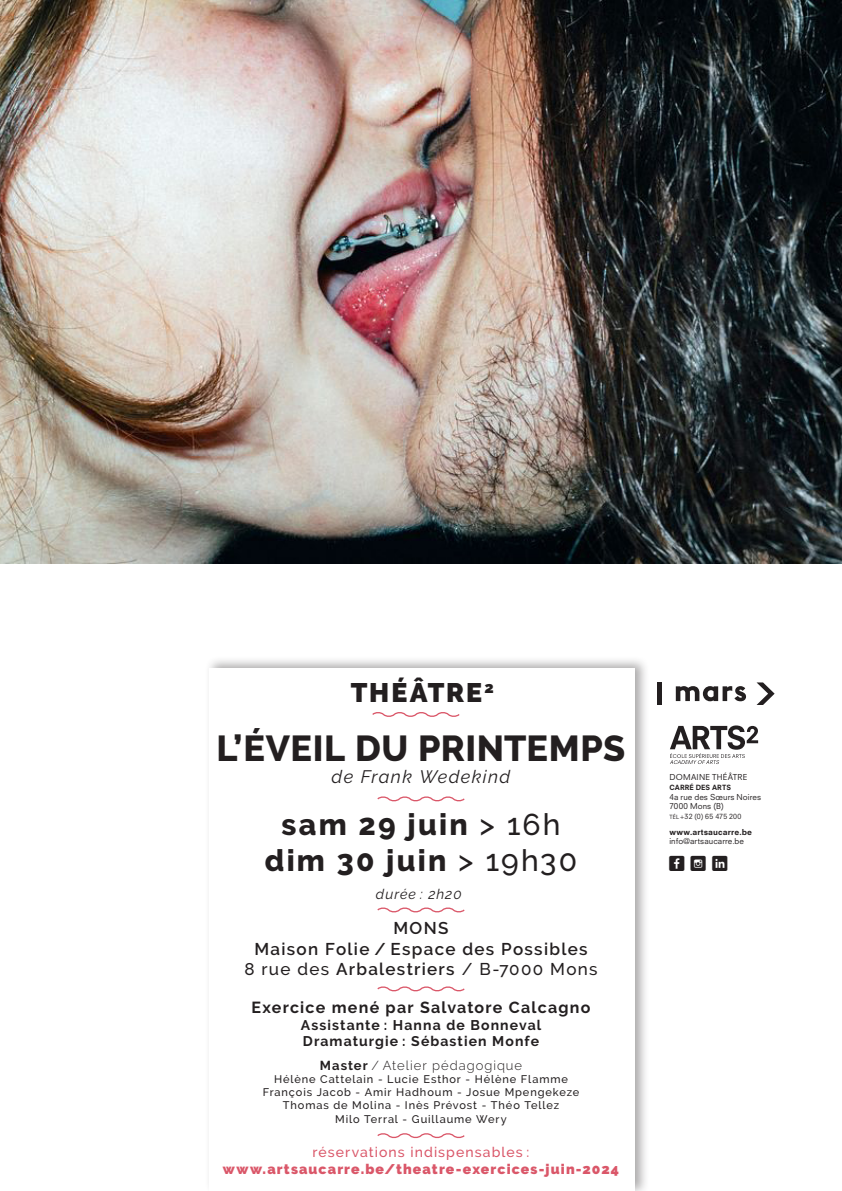
<style>
.page{position:relative;width:842px;height:1191px;background:#fff}
.page>*{position:absolute;margin:0;border:0;box-sizing:border-box;transform-origin:0 0}
.t1{font:800 36px "Raleway";letter-spacing:.015em;color:#231f20}
.t2{font:800 30px "Raleway";letter-spacing:.075em;color:#231f20}
.t3{font:900 26.8px "Raleway";letter-spacing:.07em;color:#231f20}
.t4{font:22px "Social Shapes";color:#231f20}
.t5{font:italic 18px "Raleway";letter-spacing:.075em;color:#231f20}
.t6{font:600 17px "Raleway";letter-spacing:.075em;color:#231f20}
.t7{font:500 17px "Raleway";letter-spacing:.075em;color:#231f20}
.t8{font:700 16px "Raleway";letter-spacing:.075em;color:#231f20}
.t9{font:700 14px "Raleway";letter-spacing:.08em;color:#231f20}
.t10{font:900 14px "Raleway";letter-spacing:.08em;color:#da5769}
.t11{font:500 14px "Raleway";letter-spacing:.075em;color:#da5769}
.t12{font:italic 14px "Raleway";letter-spacing:.075em;color:#231f20}
.t13{font:300 13px "Raleway";letter-spacing:.075em;color:#231f20}
.t14{font:500 11px "Raleway";letter-spacing:.08em;color:#231f20}
.t15{font:8px "Neuzeit SLT Std";letter-spacing:.015em;color:#231f20}
.t16{font:800 8px "Neuzeit SLT Std";letter-spacing:.02em;color:#231f20}
.t17{font:7px "Neuzeit SLT Std";letter-spacing:.03em;color:#231f20}
.t18{font:800 7px "Neuzeit SLT Std";letter-spacing:.015em;color:#231f20}
.s1{font-weight:500}
.s2{font-weight:600}
.s3{font-weight:700}
.s4{font-size:5.6px}
</style>
<div class="page">
<div style="left:205px;top:656px;width:444px;height:535px;background:#231f20;opacity:.38"></div>
<div style="left:210px;top:668px;width:425px;height:523px;background:#fff"></div>
<div style="left:657px;top:682px;width:5px;height:23px;background:#231f20"></div>
<svg style="left:676px;top:686px;width:70px;height:15px"></svg>
<svg style="left:756px;top:682px;width:19px;height:23px"></svg>
<svg style="left:372px;top:712px;width:88px;height:5px"></svg>
<svg style="left:377px;top:796px;width:88px;height:6px"></svg>
<svg style="left:377px;top:907px;width:88px;height:6px"></svg>
<svg style="left:377px;top:1133px;width:88px;height:6px"></svg>
<svg style="left:377px;top:986px;width:88px;height:6px"></svg>
<svg style="left:670px;top:725px;width:88px;height:39px"></svg>
<img style="left:0;top:0;width:842px;height:564px">
<p class="t3" style="left:351px;top:676px;width:144px">THÉÂTRE<sup>2</sup></p>
<p class="t1" style="left:217px;top:728px;width:410px">L’ÉVEIL DU PRINTEMPS</p>
<p class="t5" style="left:332px;top:766px;width:180px">de Frank Wedekind</p>
<p class="t2" style="left:281px;top:807px;width:280px">sam 29 juin <span class="s1">&gt; 16h</span></p>
<p class="t2" style="left:265px;top:843px;width:314px">dim 30 juin <span class="s1">&gt; 19h30</span></p>
<p class="t12" style="left:376px;top:886px;width:87px">durée : 2h20</p>
<p class="t6" style="left:393px;top:918px;width:56px">MONS</p>
<p class="t6" style="left:254px;top:939px;width:335px">Maison Folie / Espace des Possibles</p>
<p class="t7" style="left:244px;top:959px;width:355px">8 rue des <span class="s2">Arbalestriers</span> / B-7000 Mons</p>
<p class="t8" style="left:251px;top:998px;width:341px">Exercice mené par Salvatore Calcagno</p>
<p class="t9" style="left:301px;top:1016px;width:242px">Assistante : Hanna de Bonneval</p>
<p class="t9" style="left:303px;top:1032px;width:238px">Dramaturgie : Sébastien Monfe</p>
<p class="t13" style="left:320px;top:1057px;width:204px"><span class="s3">Master</span> / Atelier pédagogique</p>
<p class="t14" style="left:274px;top:1072px;width:295px">Hélène Cattelain - Lucie Esthor - Hélène Flamme</p>
<p class="t14" style="left:263px;top:1085px;width:318px">François Jacob - Amir Hadhoum - Josue Mpengekeze</p>
<p class="t14" style="left:283px;top:1099px;width:278px">Thomas de Molina - Inès Prévost - Théo Tellez</p>
<p class="t14" style="left:335px;top:1112px;width:173px">Milo Terral - Guillaume Wery</p>
<p class="t11" style="left:313px;top:1144px;width:218px">réservations indispensables :</p>
<p class="t10" style="left:223px;top:1160px;width:398px">www.artsaucarre.be/theatre-exercices-juin-2024</p>
<p class="t15" style="left:669px;top:772px;width:79px">DOMAINE THÉÂTRE</p>
<p class="t18" style="left:669px;top:783px;width:63px">CARRÉ DES ARTS</p>
<p class="t15" style="left:669px;top:792px;width:93px">4a rue des Sœurs Noires</p>
<p class="t15" style="left:669px;top:801px;width:56px">7000 Mons (B)</p>
<p class="t17" style="left:669px;top:812px;width:74px"><span class="s4">tél</span>+32 (0) 65 475 200</p>
<p class="t16" style="left:669px;top:827px;width:84px">www.artsaucarre.be</p>
<p class="t15" style="left:669px;top:836px;width:76px">info@artsaucarre.be</p>
<p class="t4" style="left:669px;top:850px;width:61px">M P S</p>
</div>
